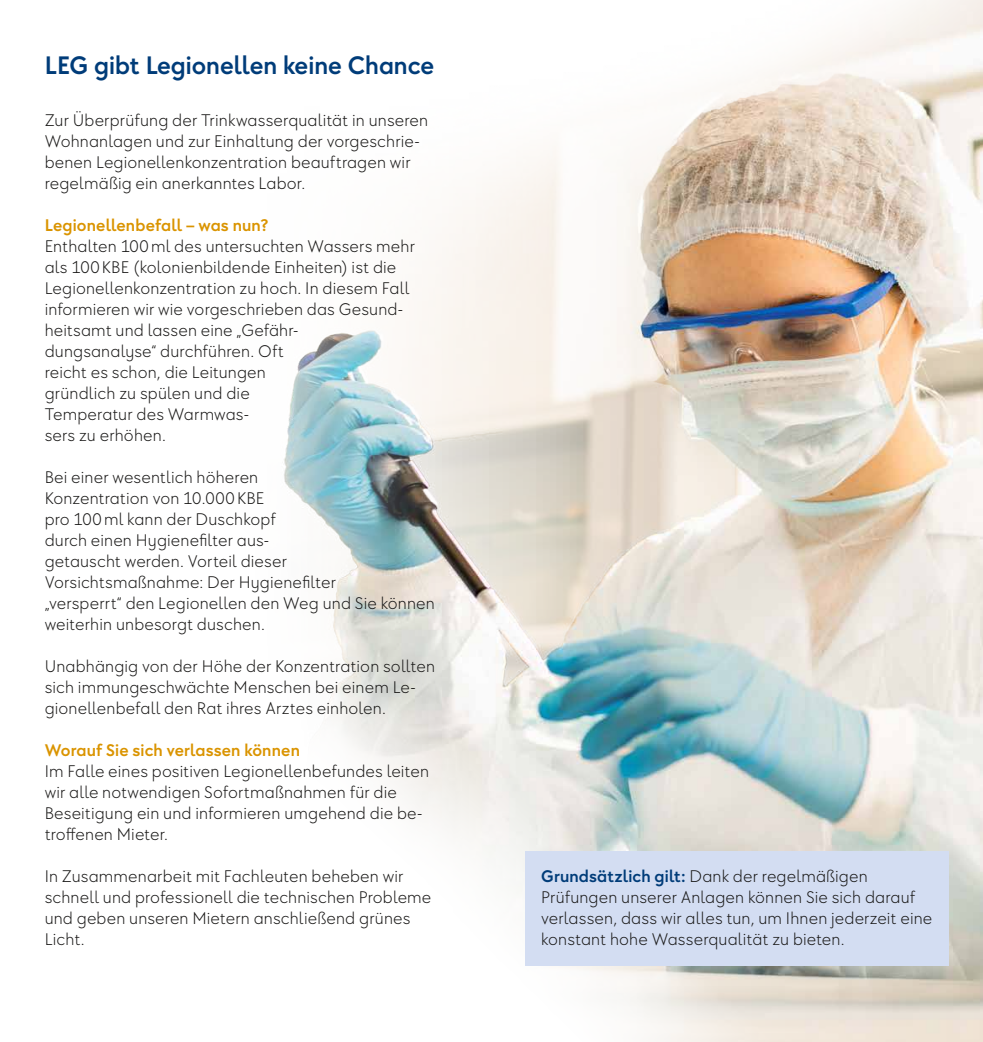
<style>
.page{position:relative;width:983px;height:1042px;background:#fff}
.page>*{position:absolute;margin:0;border:0;box-sizing:border-box;transform-origin:0 0}
.t1{font:500 26.25px "LEG Corporate Bodycopy";color:#003c79}
.t2{font:300 17.5px/21px "LEG Corporate Bodycopy";letter-spacing:.01em;color:#181716}
.t3{font:500 17.5px "LEG Corporate Bodycopy";letter-spacing:.01em;color:#da9400}
.s1{font-weight:500;color:#003c79}
</style>
<div class="page">
<img style="left:284px;top:0;width:698px;height:1042px">
<div style="left:525px;top:851px;width:423px;height:114px;background:#d3ddf2"></div>
<h1 class="t1" style="left:45px;top:49px;width:391px">LEG gibt Legionellen keine Chance</h1>
<p class="t2" style="left:45px;top:109px;width:385px">Zur Überprüfung der Trinkwasserqualität in unseren Wohnanlagen und zur Einhaltung der vorgeschrie&shy;benen Legionellenkonzentration beauftragen wir regelmäßig ein anerkanntes Labor.</p>
<p class="t3" style="left:45px;top:215px;width:225px">Legionellenbefall – was nun?</p>
<p class="t2" style="left:45px;top:235px;width:372px">Enthalten 100ml des untersuchten Wassers mehr als 100KBE (kolonienbildende Einheiten) ist die Legionellenkonzentration zu hoch. In diesem Fall informieren wir wie vorgeschrieben das Gesund&shy;heitsamt und lassen eine „Gefähr-<br>dungsanalyse“ durchführen. Oft<br>reicht es schon, die Leitungen<br>gründlich zu spülen und die<br>Temperatur des Warmwas-<br>sers zu erhöhen.</p>
<p class="t2" style="left:45px;top:466px;width:391px">Bei einer wesentlich höheren<br>Konzentration von 10.000KBE<br>pro 100ml kann der Duschkopf<br>durch einen Hygienefilter aus-<br>getauscht werden. Vorteil dieser Vorsichtsmaßnahme: Der Hygienefilter<br>„versperrt“ den Legionellen den Weg und Sie können weiterhin unbesorgt duschen.</p>
<p class="t2" style="left:45px;top:655px;width:392px">Unabhängig von der Höhe der Konzentration sollten sich immungeschwächte Menschen bei einem Le&shy;gionellenbefall den Rat ihres Arztes einholen.</p>
<p class="t3" style="left:45px;top:740px;width:257px">Worauf Sie sich verlassen können</p>
<p class="t2" style="left:45px;top:760px;width:386px">Im Falle eines positiven Legionellenbefundes leiten wir alle notwendigen Sofortmaßnahmen für die Beseitigung ein und informieren umgehend die be&shy;troffenen Mieter.</p>
<p class="t2" style="left:45px;top:865px;width:388px">In Zusammenarbeit mit Fachleuten beheben wir schnell und professionell die technischen Probleme und geben unseren Mietern anschließend grünes Licht.</p>
<p class="t2" style="left:541px;top:865px;width:392px"><span class="s1">Grundsätzlich gilt:</span> Dank der regelmäßigen Prüfungen unserer Anlagen können Sie sich darauf verlassen, dass wir alles tun, um Ihnen jederzeit eine konstant hohe Wasserqualität zu bieten.</p>
</div>
